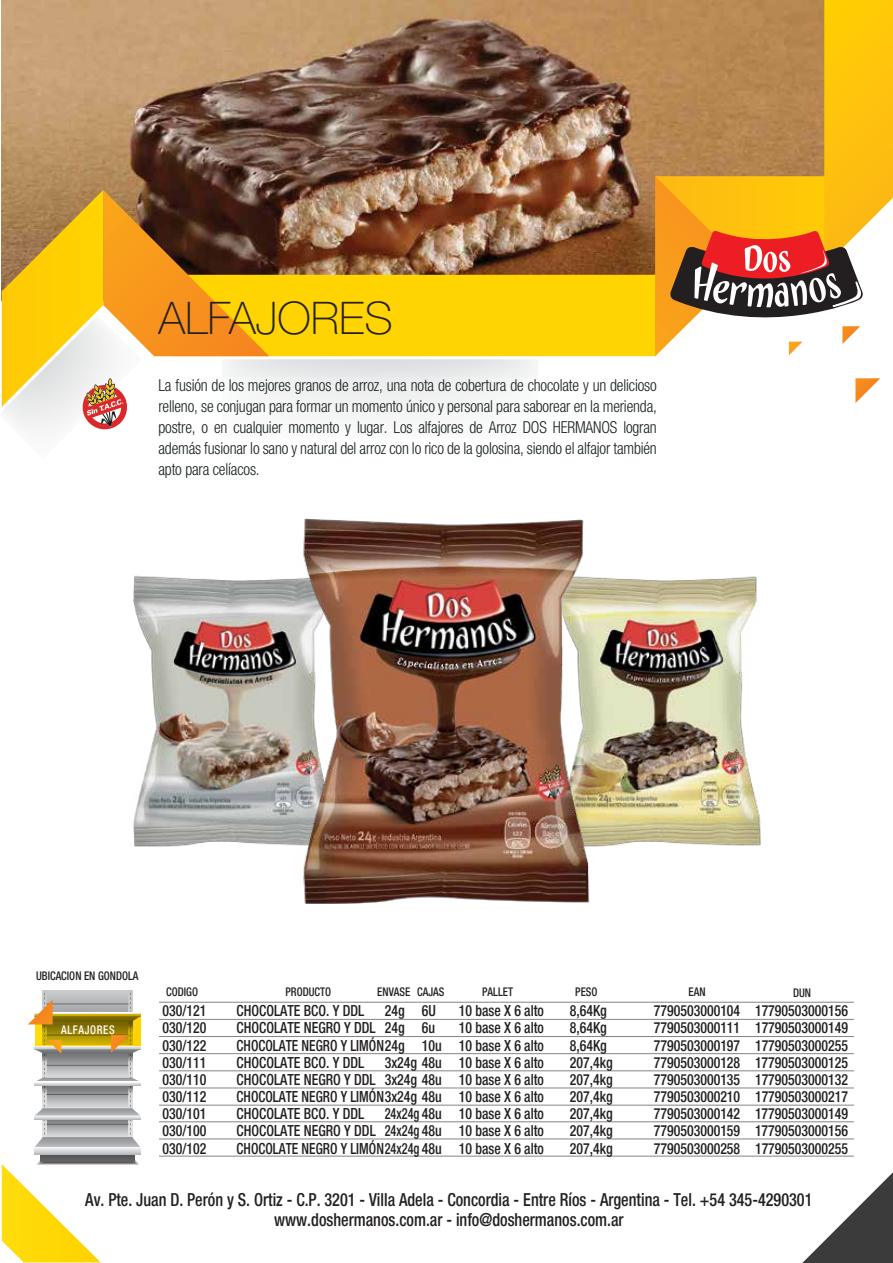
<style>
.page{position:relative;width:893px;height:1263px;background:#fff}
.page>*{position:absolute;margin:0;border:0;box-sizing:border-box;transform-origin:0 0}
.t1{font:100 45px "Helvetica Neue";color:#231f20}
.t2{font:500 condensed 18px/20.1px "Helvetica Neue";color:#231f20;text-align:center;scale:.9 1}
.t3{font:300 condensed 16.5px/21px "Helvetica Neue";letter-spacing:-.01em;color:#17211f;text-align:justify;scale:.94 1}
.t4{font:500 condensed 15.45px "Helvetica Neue";color:#231f20;scale:.9 1}
.t5{font:500 condensed 15.45px "Helvetica Neue";color:#231f20;scale:.87 1}
.t6{font:500 condensed 15.45px "Helvetica Neue";color:#231f20;scale:.8 1}
.t7{font:500 condensed 12px "Helvetica Neue";color:#231f20;scale:.9 1}
.t8{font:500 condensed 12px "Helvetica Neue";letter-spacing:.06em;color:#fff;scale:.9 1}
</style>
<div class="page">
<img style="left:2px;top:1px;width:653px;height:274px">
<svg style="left:802px;top:1172px;width:91px;height:91px"></svg>
<div style="left:269px;top:275px;width:386px;height:81px;background:#ffd400"></div>
<div style="left:222px;top:359px;width:316px;height:80px;background:#f5f5f6"></div>
<div style="left:222px;top:359px;width:316px;height:18px;background:#e4e5e6"></div>
<svg style="left:855px;top:378px;width:25px;height:25px"></svg>
<svg style="left:655px;top:0;width:238px;height:356px"></svg>
<svg style="left:2px;top:190px;width:267px;height:241px"></svg>
<svg style="left:2px;top:1160px;width:137px;height:102px"></svg>
<div style="left:40px;top:1147px;width:95px;height:14px;background:#58595b"></div>
<div style="left:43px;top:990px;width:89px;height:25px;background:#c7c9cb"></div>
<svg style="left:35px;top:1147px;width:105px;height:8px"></svg>
<svg style="left:28px;top:993px;width:112px;height:154px"></svg>
<hr style="left:159px;top:1019px;width:695px;height:1px;background:#231f20">
<hr style="left:159px;top:1036px;width:695px;height:1px;background:#231f20">
<hr style="left:159px;top:1002px;width:695px;height:1px;background:#231f20">
<hr style="left:159px;top:1053px;width:695px;height:1px;background:#231f20">
<hr style="left:159px;top:1070px;width:695px;height:1px;background:#231f20">
<hr style="left:159px;top:1087px;width:695px;height:1px;background:#231f20">
<hr style="left:159px;top:1105px;width:695px;height:1px;background:#231f20">
<hr style="left:159px;top:1121px;width:695px;height:1px;background:#231f20">
<hr style="left:159px;top:1138px;width:695px;height:1px;background:#231f20">
<hr style="left:159px;top:1156px;width:695px;height:1px;background:#231f20">
<img style="left:613px;top:576px;width:148px;height:270px">
<img style="left:133px;top:575px;width:150px;height:272px">
<img style="left:283px;top:518px;width:330px;height:386px">
<h1 class="t1" style="left:158px;top:293px;width:236px">ALFAJORES</h1>
<p class="t3" style="left:158px;top:374px;width:532px">La fusión de los mejores granos de arroz, una nota de cobertura de chocolate y un delicioso relleno, se conjugan para formar un momento único y personal para saborear en la merienda, postre, o en cualquier momento y lugar. Los alfajores de Arroz DOS HERMANOS logran además fusionar lo sano y natural del arroz con lo rico de la golosina, siendo el alfajor también apto para celíacos.</p>
<p class="t7" style="left:36px;top:968px;width:115px">UBICACION EN GONDOLA</p>
<p class="t8" style="left:61px;top:1022px;width:61px">ALFAJORES</p>
<p class="t7" style="left:166px;top:985px;width:37px">CODIGO</p>
<p class="t4" style="left:163px;top:1001px;width:50px">030/121</p>
<p class="t4" style="left:237px;top:1001px;width:143px">CHOCOLATE BCO. Y DDL</p>
<p class="t4" style="left:385px;top:1001px;width:58px">24g 6U</p>
<p class="t4" style="left:459px;top:1001px;width:96px">10 base X 6 alto</p>
<p class="t4" style="left:570px;top:1001px;width:43px">8,64Kg</p>
<p class="t4" style="left:654px;top:1001px;width:217px">7790503000104 17790503000156</p>
<p class="t4" style="left:163px;top:1019px;width:50px">030/120</p>
<p class="t4" style="left:237px;top:1019px;width:222px">CHOCOLATE NEGRO Y DDL 24g 6u</p>
<p class="t4" style="left:459px;top:1019px;width:96px">10 base X 6 alto</p>
<p class="t4" style="left:570px;top:1019px;width:43px">8,64Kg</p>
<p class="t4" style="left:654px;top:1019px;width:217px">7790503000111 17790503000149</p>
<p class="t4" style="left:163px;top:1036px;width:50px">030/122</p>
<p class="t5" style="left:237px;top:1036px;width:355px">CHOCOLATE NEGRO Y LIMÓN 24g 10u 10 base X 6 alto</p>
<p class="t4" style="left:570px;top:1036px;width:43px">8,64Kg</p>
<p class="t4" style="left:654px;top:1036px;width:217px">7790503000197 17790503000255</p>
<p class="t4" style="left:163px;top:1053px;width:50px">030/111</p>
<p class="t4" style="left:237px;top:1053px;width:143px">CHOCOLATE BCO. Y DDL</p>
<p class="t4" style="left:385px;top:1053px;width:178px">3x24g 48u 10 base X 6 alto</p>
<p class="t4" style="left:570px;top:1053px;width:49px">207,4kg</p>
<p class="t4" style="left:654px;top:1053px;width:217px">7790503000128 17790503000125</p>
<p class="t4" style="left:163px;top:1070px;width:50px">030/110</p>
<p class="t4" style="left:237px;top:1070px;width:343px">CHOCOLATE NEGRO Y DDL 3x24g 48u 10 base X 6 alto</p>
<p class="t4" style="left:570px;top:1070px;width:49px">207,4kg</p>
<p class="t4" style="left:654px;top:1070px;width:217px">7790503000135 17790503000132</p>
<p class="t4" style="left:163px;top:1087px;width:50px">030/112</p>
<p class="t5" style="left:237px;top:1087px;width:355px">CHOCOLATE NEGRO Y LIMÓN 3x24g 48u 10 base X 6 alto</p>
<p class="t4" style="left:570px;top:1087px;width:49px">207,4kg</p>
<p class="t4" style="left:654px;top:1087px;width:217px">7790503000210 17790503000217</p>
<p class="t4" style="left:163px;top:1104px;width:50px">030/101</p>
<p class="t4" style="left:237px;top:1104px;width:143px">CHOCOLATE BCO. Y DDL</p>
<p class="t6" style="left:385px;top:1104px;width:201px">24x24g 48u 10 base X 6 alto</p>
<p class="t4" style="left:570px;top:1104px;width:49px">207,4kg</p>
<p class="t4" style="left:654px;top:1104px;width:217px">7790503000142 17790503000149</p>
<p class="t4" style="left:163px;top:1122px;width:50px">030/100</p>
<p class="t4" style="left:237px;top:1122px;width:343px">CHOCOLATE NEGRO Y DDL 24x24g 48u 10 base X 6 alto</p>
<p class="t4" style="left:570px;top:1122px;width:49px">207,4kg</p>
<p class="t4" style="left:654px;top:1122px;width:217px">7790503000159 17790503000156</p>
<p class="t4" style="left:163px;top:1139px;width:50px">030/102</p>
<p class="t5" style="left:237px;top:1139px;width:355px">CHOCOLATE NEGRO Y LIMÓN24x24g 48u 10 base X 6 alto</p>
<p class="t4" style="left:570px;top:1139px;width:49px">207,4kg</p>
<p class="t4" style="left:654px;top:1139px;width:217px">7790503000258 17790503000255</p>
<p class="t7" style="left:286px;top:985px;width:52px">PRODUCTO</p>
<p class="t7" style="left:377px;top:985px;width:76px">ENVASE CAJAS</p>
<p class="t7" style="left:482px;top:985px;width:36px">PALLET</p>
<p class="t7" style="left:575px;top:985px;width:26px">PESO</p>
<p class="t7" style="left:689px;top:985px;width:20px">EAN</p>
<p class="t7" style="left:793px;top:985px;width:22px">DUN</p>
<p class="t2" style="left:85px;top:1189px;width:809px">Av. Pte. Juan D. Perón y S. Ortiz - C.P. 3201 - Villa Adela - Concordia - Entre Ríos - Argentina - Tel. +54 345-4290301 www.doshermanos.com.ar - info@doshermanos.com.ar</p>
</div>
